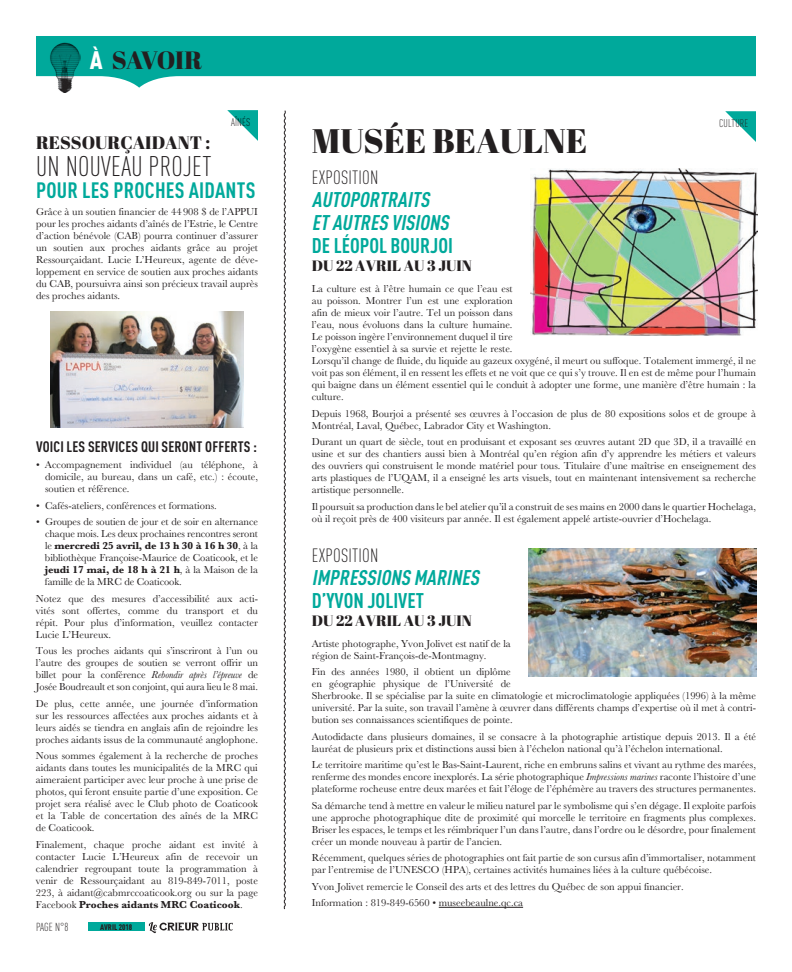
<style>
.page{position:relative;width:792px;height:972px;background:#fff}
.page>*{position:absolute;margin:0;border:0;box-sizing:border-box;transform-origin:0 0}
.t1{font:34px "Abril Fatface";color:#231f20}
.t2{font:300 condensed 28px "DINOT";color:#231f20}
.t3{font:25px "Abril Fatface";letter-spacing:-.035em;color:#231f20}
.t4{font:700 condensed 22px "DINOT";color:#00a99b}
.t5{font:italic 700 condensed 21px/23px "DINOT";color:#00a99b}
.t6{font:700 condensed 21px "DINOT";color:#00a99b}
.t7{font:300 condensed 19px "DINOT";letter-spacing:.01em;color:#231f20}
.t8{font:18px "Abril Fatface";color:#231f20}
.t9{font:700 condensed 15px "DINOT";letter-spacing:.01em;color:#231f20}
.t10{font:15px "Abril Fatface";color:#231f20}
.t11{font:300 condensed 11.5px "DINOT";color:#231f20}
.t12{font:300 condensed 11px "DINOT";letter-spacing:.01em;color:#231f20}
.t13{font:10.5px/12px "Baskerville";color:#231f20;text-align:justify}
.t14{font:900 condensed 8px "DINOT";color:#231f20}
.s1{font-family:"DINOT";font-weight:900;font-stretch:condensed;color:#fff}
.s2{font-family:"Bask Old Face"}
.s3{font-weight:700}
.s4{font-style:italic}
</style>
<div class="page">
<svg style="left:36px;top:36px;width:720px;height:52px;fill:#00a99b"></svg>
<img style="left:50px;top:42px;width:31px;height:50px">
<svg style="left:149px;top:922px;width:84px;height:11px"></svg>
<div style="left:88px;top:922px;width:56px;height:9px;background:#00a99b"></div>
<hr style="left:439px;top:907px;width:84px;height:1px;background:#231f20">
<img style="left:531px;top:168px;width:227px;height:167px">
<img style="left:529px;top:549px;width:227px;height:128px">
<svg style="left:725px;top:111px;width:31px;height:31px"></svg>
<svg style="left:283px;top:110px;width:3px;height:800px"></svg>
<img style="left:50px;top:311px;width:194px;height:116px">
<svg style="left:227px;top:110px;width:31px;height:31px"></svg>
<h3 class="t3" style="left:90px;top:43px;width:114px"><span class="s1">À</span> SAVOIR</h3>
<p class="t12" style="left:231px;top:115px;width:21px">AÎNÉS</p>
<h3 class="t8" style="left:36px;top:130px;width:13px">RESSOUR</h3>
<h3 class="t8" style="left:120px;top:130px;width:45px">ÇAIDANT</h3>
<h3 class="t8" style="left:205px;top:130px;width:6px">:</h3>
<h2 class="t2" style="left:36px;top:150px;width:42px">UN NOUVEAU</h2>
<h2 class="t2" style="left:148px;top:150px;width:54px">PROJET</h2>
<h3 class="t4" style="left:36px;top:177px;width:11px">POUR</h3>
<h3 class="t4" style="left:82px;top:177px;width:43px">LES PROCHES</h3>
<h3 class="t4" style="left:189px;top:177px;width:11px">AIDANTS</h3>
<p class="t13" style="left:36px;top:205px;width:224px">Grâce à un soutien financier de 44908 <span class="s2">$</span> de l’APPUI pour les proches aidants d’aînés de l’Estrie, le Centre d’action bénévole (CAB) pourra continuer d’assurer un soutien aux proches aidants grâce au projet Ressourçaidant. Lucie L’Heureux, agente de déve&shy;loppement en service de soutien aux proches aidants du CAB, poursuivra ainsi son précieux travail auprès des proches aidants.</p>
<h3 class="t9" style="left:36px;top:437px;width:222px">VOICI LES SERVICES QUI SERONT OFFERTS :</h3>
<p class="t13" style="left:45px;top:459px;width:215px;text-indent:-9px">• Accompagnement individuel (au téléphone, à domicile, au bureau, dans un café, etc.) : écoute, soutien et référence.</p>
<p class="t13" style="left:36px;top:499px;width:182px">• Cafés-ateliers, conférences et formations.</p>
<p class="t13" style="left:45px;top:516px;width:215px;text-indent:-9px">• Groupes de soutien de jour et de soir en alternance chaque mois. Les deux prochaines rencontres seront le <span class="s3">mercredi 25 avril, de 13 h 30 à 16 h 30</span>, à la bibliothèque Françoise-Maurice de Coaticook, et le <span class="s3">jeudi 17 mai, de 18 h à 21 h</span>, à la Maison de la famille de la MRC de Coaticook.</p>
<p class="t13" style="left:36px;top:592px;width:224px">Notez que des mesures d’accessibilité aux acti&shy;vités sont offertes, comme du transport et du répit. Pour plus d’information, veuillez contacter Lucie L’Heureux.</p>
<p class="t13" style="left:36px;top:645px;width:224px">Tous les proches aidants qui s’inscriront à l’un ou l’autre des groupes de soutien se verront offrir un billet pour la conférence <span class="s4">Rebondir après l’épreuve</span> de Josée Boudreault et son conjoint, qui aura lieu le 8 mai.</p>
<p class="t13" style="left:36px;top:697px;width:224px">De plus, cette année, une journée d’information sur les ressources affectées aux proches aidants et à leurs aidés se tiendra en anglais afin de rejoindre les proches aidants issus de la communauté anglophone.</p>
<p class="t13" style="left:36px;top:750px;width:224px">Nous sommes également à la recherche de proches aidants dans toutes les municipalités de la MRC qui aimeraient participer avec leur proche à une prise de photos, qui feront ensuite partie d’une exposition. Ce projet sera réalisé avec le Club photo de Coaticook et la Table de concertation des aînés de la MRC de Coaticook.</p>
<p class="t13" style="left:36px;top:838px;width:224px">Finalement, chaque proche aidant est invité à contacter Lucie L’Heureux afin de recevoir un calendrier regroupant toute la programmation à venir de Ressourçaidant au 819-849-7011, poste 223, à aidant@cabmrccoaticook.org ou sur la page Facebook <span class="s3">Proches aidants MRC Coaticook</span>.</p>
<p class="t11" style="left:36px;top:921px;width:5px">PAGE</p>
<p class="t11" style="left:55px;top:921px;width:15px">N°8</p>
<p class="t14" style="left:100px;top:922px;width:34px">AVRIL 2018</p>
<p class="t12" style="left:719px;top:117px;width:31px">CULTURE</p>
<h1 class="t1" style="left:312px;top:117px;width:277px">MUSÉE BEAULNE</h1>
<h3 class="t7" style="left:312px;top:167px;width:68px">EXPOSITION</h3>
<h3 class="t5" style="left:312px;top:188px;width:143px">AUTOPORTRAITS<br>ETAUTRES VISIONS</h3>
<h3 class="t6" style="left:312px;top:233px;width:143px">DE LÉOPOL BOURJOI</h3>
<h3 class="t10" style="left:312px;top:255px;width:161px">DU 22 AVRIL AU 3 JUIN</h3>
<p class="t13" style="left:312px;top:283px;width:446px;text-align:left">La culture est à l’être humain ce que l’eau est<br>au poisson. Montrer l’un est une exploration<br>afin de mieux voir l’autre. Tel un poisson dans<br>l’eau, nous évoluons dans la culture humaine.<br>Le poisson ingère l’environnement duquel il tire<br>l’oxygène essentiel à sa survie et rejette le reste.<br>Lorsqu’il change de fluide, du liquide au gazeux oxygéné, il meurt ou suffoque. Totalement immergé, il ne voit pas son élément, il en ressent les effets et ne voit que ce qui s’y trouve. Il en est de même pour l’humain qui baigne dans un élément essentiel qui le conduit à adopter une forme, une manière d’être humain : la culture.</p>
<p class="t13" style="left:312px;top:408px;width:446px">Depuis 1968, Bourjoi a présenté ses œuvres à l’occasion de plus de 80 expositions solos et de groupe à<br>Montréal, Laval, Québec, Labrador City et Washington.</p>
<p class="t13" style="left:312px;top:436px;width:446px">Durant un quart de siècle, tout en produisant et exposant ses œuvres autant 2D que 3D, il a travaillé en usine et sur des chantiers aussi bien à Montréal qu’en région afin d’y apprendre les métiers et valeurs des ouvriers qui construisent le monde matériel pour tous. Titulaire d’une maîtrise en enseignement des arts plastiques de l’UQAM, il a enseigné les arts visuels, tout en maintenant intensivement sa recherche artistique personnelle.</p>
<p class="t13" style="left:312px;top:501px;width:446px">Il poursuit sa production dans le bel atelier qu’il a construit de ses mains en 2000 dans le quartier Hochelaga, où il reçoit près de 400 visiteurs par année. Il est également appelé artiste-ouvrier d’Hochelaga.</p>
<h3 class="t7" style="left:312px;top:544px;width:68px">EXPOSITION</h3>
<h3 class="t5" style="left:312px;top:566px;width:173px">IMPRESSIONS MARINES</h3>
<h3 class="t6" style="left:312px;top:588px;width:114px">D’YVON JOLIVET</h3>
<h3 class="t10" style="left:312px;top:610px;width:161px">DU 22 AVRIL AU 3 JUIN</h3>
<p class="t13" style="left:312px;top:638px;width:201px">Artiste photographe, Yvon Jolivet est natif de la région de Saint-François-de-Montmagny.</p>
<p class="t13" style="left:312px;top:666px;width:446px;text-align:left">Fin des années 1980, il obtient un diplôme<br>en géographie physique de l’Université de<br>Sherbrooke. Il se spécialise par la suite en climatologie et microclimatologie appliquées (1996) à la même université. Par la suite, son travail l’amène à œuvrer dans différents champs d’expertise où il met à contri&shy;bution ses connaissances scientifiques de pointe.</p>
<p class="t13" style="left:312px;top:731px;width:446px">Autodidacte dans plusieurs domaines, il se consacre à la photographie artistique depuis 2013. Il a été lauréat de plusieurs prix et distinctions aussi bien à l’échelon national qu’à l’échelon international.</p>
<p class="t13" style="left:312px;top:759px;width:446px">Le territoire maritime qu’est le Bas-Saint-Laurent, riche en embruns salins et vivant au rythme des marées, renferme des mondes encore inexplorés. La série photographique <span class="s4">Impressions marines</span> raconte l’histoire d’une plateforme rocheuse entre deux marées et fait l’éloge de l’éphémère au travers des structures permanentes.</p>
<p class="t13" style="left:312px;top:800px;width:446px">Sa démarche tend à mettre en valeur le milieu naturel par le symbolisme qui s’en dégage. Il exploite parfois une approche photographique dite de proximité qui morcelle le territoire en fragments plus complexes.<br>Briser les espaces, le temps et les réimbriquer l’un dans l’autre, dans l’ordre ou le désordre, pour finalement créer un monde nouveau à partir de l’ancien.</p>
<p class="t13" style="left:312px;top:852px;width:446px">Récemment, quelques séries de photographies ont fait partie de son cursus afin d’immortaliser, notamment par l’entremise de l’UNESCO (HPA), certaines activités humaines liées à la culture québécoise.</p>
<p class="t13" style="left:312px;top:878px;width:373px;line-height:16.5px">Yvon Jolivet remercie le Conseil des arts et des lettres du Québec de son appui financier.<br>Information : 819-849-6560 • museebeaulne.qc.ca</p>
</div>
